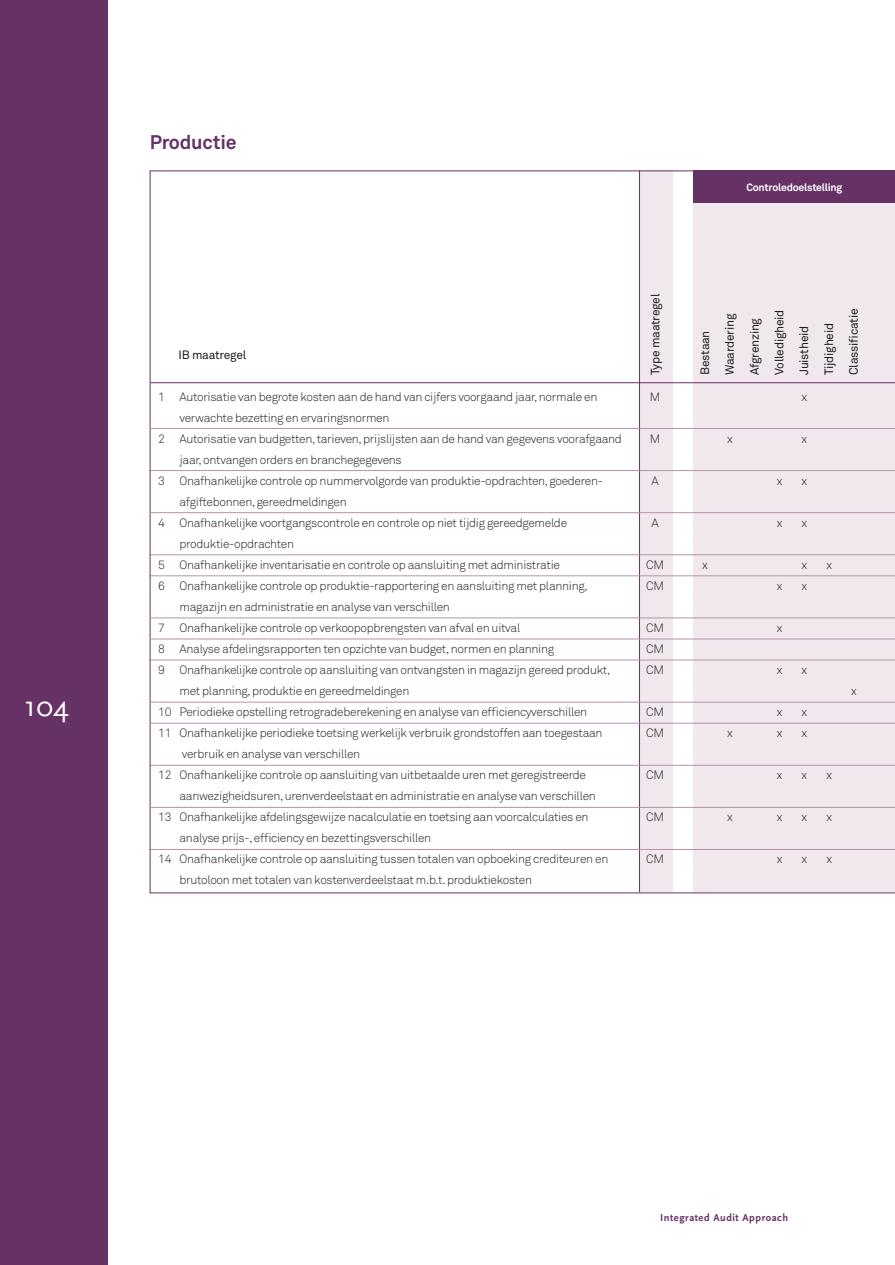
<style>
.page{position:relative;width:895px;height:1265px;background:#fff}
.page>*{position:absolute;margin:0;border:0;box-sizing:border-box;transform-origin:0 0}
.t1{font:30px "Scala Sans Caps";color:#fff}
.t2{font:700 19.5px "Akkurat Pro";letter-spacing:-.01em;color:#663165}
.t3{font:300 12px/21px "Akkurat";letter-spacing:-.025em;color:#231f20}
.t4{font:12px/24.8px "Akkurat Pro";letter-spacing:-.02em;color:#231f20}
.t5{font:12px "Akkurat";letter-spacing:-.02em;color:#231f20}
.t6{font:700 10.5px "Scala Sans";letter-spacing:.05em;color:#663165}
.t7{font:700 10.5px "Akkurat Pro";letter-spacing:-.02em;color:#fff}
</style>
<div class="page">
<div style="left:0;top:0;width:107px;height:1264px;background:#663165"></div>
<svg style="left:150px;top:170px;width:744px;height:723px"></svg>
<hr style="left:150px;top:382px;width:744px;height:1px;background:#663165">
<hr style="left:150px;top:702px;width:744px;height:1px;background:#b294af">
<hr style="left:150px;top:512px;width:744px;height:1px;background:#b294af">
<hr style="left:150px;top:807px;width:744px;height:1px;background:#b294af">
<hr style="left:150px;top:617px;width:744px;height:1px;background:#b294af">
<hr style="left:150px;top:428px;width:744px;height:1px;background:#b294af">
<hr style="left:150px;top:723px;width:744px;height:1px;background:#b294af">
<hr style="left:150px;top:638px;width:744px;height:1px;background:#b294af">
<h1 class="t1" style="left:24px;top:690px;width:46px">104</h1>
<h2 class="t2" style="left:150px;top:130px;width:88px">Productie</h2>
<p class="t7" style="left:746px;top:181px;width:97px">Controledoelstelling</p>
<p class="t5" style="left:178px;top:347px;width:69px">IB maatregel</p>
<p class="t3" style="left:158px;top:386px;width:8px">1</p>
<p class="t3" style="left:158px;top:428px;width:8px">2</p>
<p class="t3" style="left:158px;top:470px;width:8px">3</p>
<p class="t3" style="left:158px;top:512px;width:8px">4</p>
<p class="t3" style="left:158px;top:554px;width:8px">5<br>6</p>
<p class="t3" style="left:158px;top:617px;width:8px;text-align:justify">7<br>8<br>9</p>
<p class="t3" style="left:158px;top:701px;width:15px">10<br>11</p>
<p class="t3" style="left:158px;top:764px;width:15px">12</p>
<p class="t3" style="left:158px;top:806px;width:15px">13</p>
<p class="t3" style="left:158px;top:848px;width:15px">14</p>
<p class="t3" style="left:179px;top:386px;width:444px">Autorisatie van begrote kosten aan de hand van cijfers voorgaand jaar,normale en verwachte bezetting en ervaringsnormen<br>Autorisatie van budgetten,tarieven,prijslijsten aan de hand van gegevens voorafgaand jaar,ontvangen orders en branchegegevens<br>Onafhankelijke controle op nummervolgorde van produktie-opdrachten,goederen&shy;afgiftebonnen,gereedmeldingen<br>Onafhankelijke voortgangscontrole en controle op niet tijdig gereedgemelde produktie-opdrachten<br>Onafhankelijke inventarisatie en controle op aansluiting met administratie Onafhankelijke controle op produktie-rapportering en aansluiting met planning, magazijn en administratie en analyse van verschillen<br>Onafhankelijke controle op verkoopopbrengsten van afval en uitval<br>Analyse afdelingsrapporten ten opzichte van budget,normen en planning Onafhankelijke controle op aansluiting van ontvangsten in magazijn gereed produkt, met planning,produktie en gereedmeldingen<br>Periodieke opstelling retrogradeberekening en analyse van efficiencyverschillen Onafhankelijke periodieke toetsing werkelijk verbruik grondstoffen aan toegestaan verbruik en analyse van verschillen<br>Onafhankelijke controle op aansluiting van uitbetaalde uren met geregistreerde aanwezigheidsuren,urenverdeelstaat en administratie en analyse van verschillen Onafhankelijke afdelingsgewijze nacalculatie en toetsing aan voorcalculaties en analyse prijs-,efficiency en bezettingsverschillen<br>Onafhankelijke controle op aansluiting tussen totalen van opboeking crediteuren en brutoloon met totalen van kostenverdeelstaat m.b.t. produktiekosten</p>
<p class="t4" style="left:643px;top:375px;width:82px;rotate:-90deg">Type maatregel</p>
<p class="t3" style="left:649px;top:386px;width:12px">M</p>
<p class="t3" style="left:649px;top:428px;width:12px">M</p>
<p class="t3" style="left:651px;top:470px;width:9px">A</p>
<p class="t3" style="left:651px;top:512px;width:9px">A</p>
<p class="t3" style="left:646px;top:554px;width:19px">CM<br>CM</p>
<p class="t3" style="left:646px;top:617px;width:19px;text-align:justify">CM CM CM</p>
<p class="t3" style="left:646px;top:701px;width:19px">CM<br>CM</p>
<p class="t3" style="left:646px;top:764px;width:19px">CM</p>
<p class="t3" style="left:646px;top:806px;width:19px">CM</p>
<p class="t3" style="left:646px;top:848px;width:19px">CM</p>
<p class="t4" style="left:692px;top:375px;width:68px;rotate:-90deg">Bestaan<br>Waardering<br>Afgrenzing<br>Volledigheid<br>Juistheid<br>Tijdigheid<br>Classificatie</p>
<p class="t3" style="left:726px;top:428px;width:7px">x</p>
<p class="t3" style="left:702px;top:554px;width:7px">x</p>
<p class="t3" style="left:726px;top:722px;width:7px">x</p>
<p class="t3" style="left:726px;top:806px;width:7px">x</p>
<p class="t3" style="left:776px;top:470px;width:7px">x</p>
<p class="t3" style="left:776px;top:512px;width:7px">x</p>
<p class="t3" style="left:776px;top:575px;width:7px">x</p>
<p class="t3" style="left:776px;top:617px;width:7px">x</p>
<p class="t3" style="left:776px;top:659px;width:7px">x</p>
<p class="t3" style="left:776px;top:701px;width:7px">x x</p>
<p class="t3" style="left:776px;top:764px;width:7px">x</p>
<p class="t3" style="left:776px;top:806px;width:7px">x</p>
<p class="t3" style="left:776px;top:848px;width:7px">x</p>
<p class="t3" style="left:801px;top:386px;width:7px">x</p>
<p class="t3" style="left:801px;top:428px;width:7px">x</p>
<p class="t3" style="left:801px;top:470px;width:7px">x</p>
<p class="t3" style="left:801px;top:512px;width:7px">x</p>
<p class="t3" style="left:801px;top:554px;width:7px">x x</p>
<p class="t3" style="left:801px;top:659px;width:7px">x</p>
<p class="t3" style="left:801px;top:701px;width:7px">x x</p>
<p class="t3" style="left:801px;top:764px;width:7px">x</p>
<p class="t3" style="left:801px;top:806px;width:7px">x</p>
<p class="t3" style="left:801px;top:848px;width:7px">x</p>
<p class="t3" style="left:826px;top:554px;width:7px">x</p>
<p class="t3" style="left:826px;top:764px;width:7px">x</p>
<p class="t3" style="left:826px;top:806px;width:7px">x</p>
<p class="t3" style="left:826px;top:848px;width:7px">x</p>
<p class="t3" style="left:850px;top:680px;width:7px">x</p>
<p class="t6" style="left:660px;top:1211px;width:129px">Integrated Audit Approach</p>
</div>
